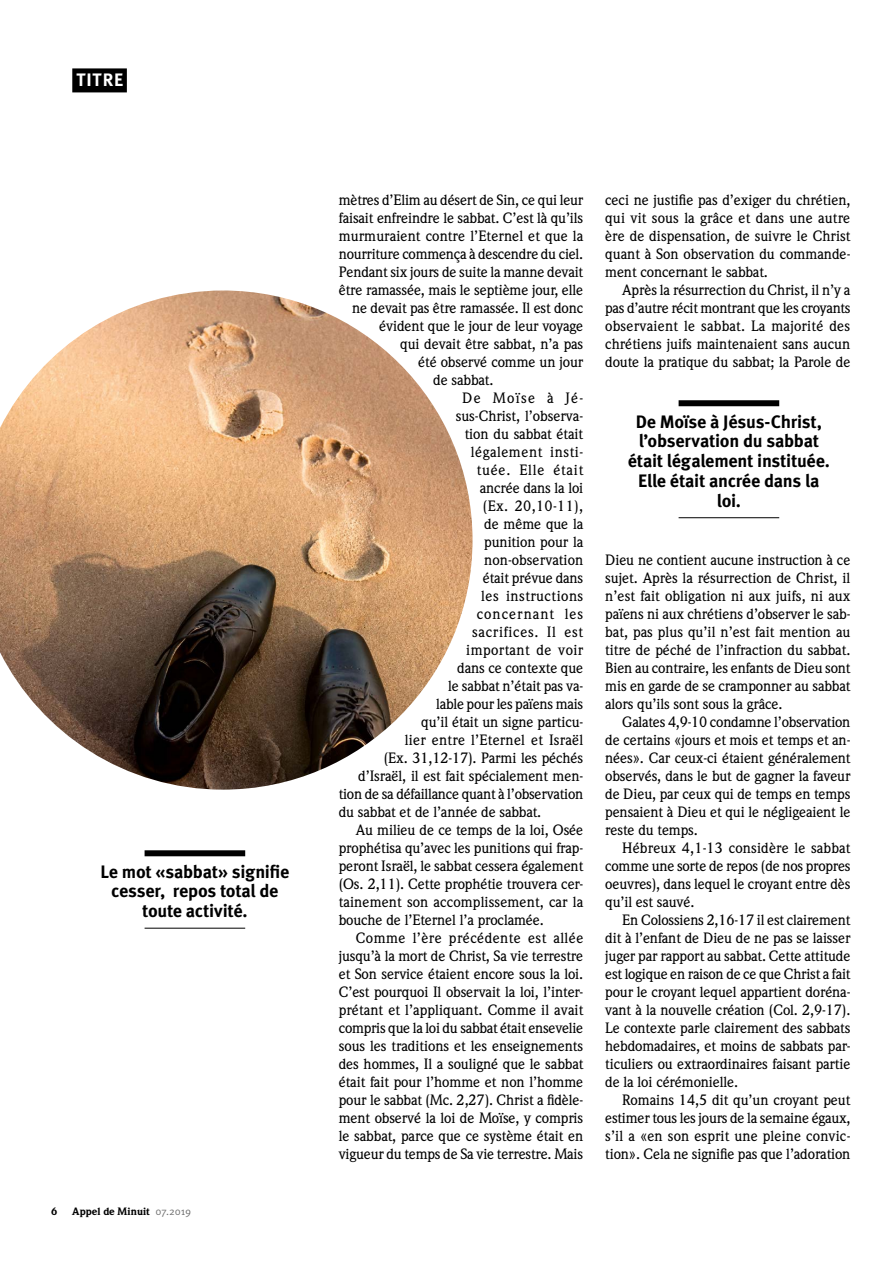
<style>
.page{position:relative;width:893px;height:1263px;background:#fff}
.page>*{position:absolute;margin:0;border:0;box-sizing:border-box;transform-origin:0 0}
.t1{font:700 18px/19.8px "Meta OT";letter-spacing:-.015em;color:#000;text-align:center}
.t2{font:700 18px "Meta OT";letter-spacing:.05em;color:#fff}
.t3{font:500 14.7px/18px "Weidemann";letter-spacing:-.01em;color:#000;text-align:justify}
.t4{font:500 14.7px "Weidemann";letter-spacing:.03em;color:#000}
.t5{font:500 14.7px "Weidemann";letter-spacing:.015em;color:#000}
.t6{font:500 14.7px "Weidemann";letter-spacing:.035em;color:#000}
.t7{font:500 14.7px "Weidemann";letter-spacing:.045em;color:#000}
.t8{font:500 14.7px "Weidemann";letter-spacing:.025em;color:#000}
.t9{font:500 14.7px "Weidemann";letter-spacing:.05em;color:#000}
.t10{font:500 14.7px "Weidemann";letter-spacing:.065em;color:#000}
.t11{font:500 14.7px "Weidemann";letter-spacing:.085em;color:#000}
.t12{font:900 10.5px "Weidemann";letter-spacing:-.005em;color:#000}
.s1{font-family:"Meta OT Norm";font-weight:400;color:#6e6e6e}
</style>
<div class="page">
<img style="left:0;top:290px;width:472px;height:500px">
<div style="left:72px;top:68px;width:55px;height:24px;background:#000"></div>
<div style="left:145px;top:850px;width:100px;height:6px;background:#000"></div>
<hr style="left:145px;top:928px;width:100px;height:1px;background:#000">
<div style="left:679px;top:400px;width:100px;height:6px;background:#000"></div>
<hr style="left:679px;top:517px;width:100px;height:1px;background:#000">
<p class="t2" style="left:77px;top:68px;width:48px">TITRE</p>
<p class="t1" style="left:100px;top:861px;width:190px">Le mot «sabbat» signifie cesser, repos total de toute activité.</p>
<p class="t12" style="left:51px;top:1204px;width:8px">6</p>
<p class="t12" style="left:72px;top:1204px;width:120px">Appel de Minuit <span class="s1">07.2019</span></p>
<p class="t3" style="left:339px;top:191px;width:246px">mètres d’Elim au désert de Sin, ce qui leur</p>
<p class="t3" style="left:339px;top:209px;width:246px">faisait enfreindre le sabbat. C’est là qu’ils</p>
<p class="t3" style="left:339px;top:227px;width:246px">murmuraient contre l’Eternel et que la</p>
<p class="t3" style="left:339px;top:245px;width:246px">nourriture commença à descendre du ciel.</p>
<p class="t3" style="left:339px;top:263px;width:246px">Pendant six jours de suite la manne devait</p>
<p class="t3" style="left:339px;top:281px;width:246px">être ramassée, mais le septième jour, elle</p>
<p class="t3" style="left:352px;top:299px;width:232px">ne devait pas être ramassée. Il est donc</p>
<p class="t3" style="left:379px;top:317px;width:206px">évident que le jour de leur voyage</p>
<p class="t3" style="left:400px;top:335px;width:184px">qui devait être sabbat, n’a pas</p>
<p class="t3" style="left:418px;top:353px;width:167px">été observé comme un jour</p>
<p class="t3" style="left:433px;top:371px;width:62px">de sabbat.</p>
<p class="t11" style="left:462px;top:389px;width:123px">De Moïse à Jé-</p>
<p class="t3" style="left:456px;top:407px;width:129px">sus-Christ, l’observa-</p>
<p class="t3" style="left:465px;top:425px;width:120px">tion du sabbat était</p>
<p class="t6" style="left:471px;top:443px;width:114px">légalement insti-</p>
<p class="t9" style="left:477px;top:461px;width:108px">tuée. Elle était</p>
<p class="t3" style="left:480px;top:479px;width:105px">ancrée dans la loi</p>
<p class="t3" style="left:483px;top:497px;width:102px">(Ex. 20,10-11),</p>
<p class="t3" style="left:484px;top:515px;width:101px">de même que la</p>
<p class="t3" style="left:484px;top:533px;width:100px">punition pour la</p>
<p class="t3" style="left:484px;top:551px;width:101px">non-observation</p>
<p class="t3" style="left:483px;top:569px;width:102px">était prévue dans</p>
<p class="t4" style="left:481px;top:587px;width:104px">les instructions</p>
<p class="t10" style="left:477px;top:605px;width:108px">concernant les</p>
<p class="t7" style="left:472px;top:623px;width:112px">sacrifices. Il est</p>
<p class="t8" style="left:466px;top:641px;width:119px">important de voir</p>
<p class="t3" style="left:457px;top:659px;width:127px">dans ce contexte que</p>
<p class="t3" style="left:448px;top:677px;width:136px">le sabbat n’était pas va-</p>
<p class="t3" style="left:436px;top:695px;width:148px">lable pour les païens mais</p>
<p class="t3" style="left:421px;top:713px;width:163px">qu’il était un signe particu-</p>
<p class="t5" style="left:405px;top:731px;width:180px">lier entre l’Eternel et Israël</p>
<p class="t3" style="left:384px;top:749px;width:201px">(Ex. 31,12-17). Parmi les péchés</p>
<p class="t3" style="left:358px;top:767px;width:227px">d’Israël, il est fait spécialement men-</p>
<p class="t3" style="left:339px;top:785px;width:246px">tion de sa défaillance quant à l’observation</p>
<p class="t3" style="left:339px;top:803px;width:204px">du sabbat et de l’année de sabbat.</p>
<p class="t3" style="left:356px;top:821px;width:229px">Au milieu de ce temps de la loi, Osée</p>
<p class="t3" style="left:339px;top:839px;width:246px">prophétisa qu’avec les punitions qui frap-</p>
<p class="t3" style="left:339px;top:857px;width:246px">peront Israël, le sabbat cessera également</p>
<p class="t3" style="left:339px;top:875px;width:246px">(Os. 2,11). Cette prophétie trouvera cer-</p>
<p class="t3" style="left:339px;top:893px;width:246px">tainement son accomplissement, car la</p>
<p class="t3" style="left:339px;top:911px;width:207px">bouche de l’Eternel l’a proclamée.</p>
<p class="t4" style="left:356px;top:929px;width:229px">Comme l’ère précédente est allée</p>
<p class="t3" style="left:339px;top:947px;width:246px">jusqu’à la mort de Christ, Sa vie terrestre</p>
<p class="t3" style="left:339px;top:965px;width:246px">et Son service étaient encore sous la loi.</p>
<p class="t3" style="left:339px;top:983px;width:246px">C’est pourquoi Il observait la loi, l’inter-</p>
<p class="t3" style="left:339px;top:1001px;width:246px">prétant et l’appliquant. Comme il avait</p>
<p class="t3" style="left:339px;top:1019px;width:246px">compris que la loi du sabbat était ensevelie</p>
<p class="t3" style="left:339px;top:1037px;width:246px">sous les traditions et les enseignements</p>
<p class="t3" style="left:339px;top:1055px;width:246px">des hommes, Il a souligné que le sabbat</p>
<p class="t3" style="left:339px;top:1073px;width:246px">était fait pour l’homme et non l’homme</p>
<p class="t3" style="left:339px;top:1091px;width:246px">pour le sabbat (Mc. 2,27). Christ a fidèle-</p>
<p class="t3" style="left:339px;top:1109px;width:246px">ment observé la loi de Moïse, y compris</p>
<p class="t3" style="left:339px;top:1127px;width:246px">le sabbat, parce que ce système était en</p>
<p class="t3" style="left:339px;top:1145px;width:246px">vigueur du temps de Sa vie terrestre. Mais</p>
<p class="t3" style="left:605px;top:191px;width:247px">ceci ne justifie pas d’exiger du chrétien, qui vit sous la grâce et dans une autre ère de dispensation, de suivre le Christ quant à Son observation du commande&shy;ment concernant le sabbat.</p>
<p class="t3" style="left:605px;top:281px;width:247px;text-indent:17px">Après la résurrection du Christ, il n’y a pas d’autre récit montrant que les croyants observaient le sabbat. La majorité des chrétiens juifs maintenaient sans aucun doute la pratique du sabbat; la Parole de</p>
<p class="t1" style="left:628px;top:412px;width:204px">De Moïse à Jésus-Christ, l’observation du sabbat était légalement instituée.<br>Elle était ancrée dans la loi.</p>
<p class="t3" style="left:605px;top:551px;width:247px">Dieu ne contient aucune instruction à ce sujet. Après la résurrection de Christ, il n’est fait obligation ni aux juifs, ni aux païens ni aux chrétiens d’observer le sab&shy;bat, pas plus qu’il n’est fait mention au titre de péché de l’infraction du sabbat.<br>Bien au contraire, les enfants de Dieu sont mis en garde de se cramponner au sabbat alors qu’ils sont sous la grâce.</p>
<p class="t3" style="left:605px;top:713px;width:247px;text-indent:17px">Galates 4,9-10 condamne l’observation de certains «jours et mois et temps et an&shy;nées». Car ceux-ci étaient généralement observés, dans le but de gagner la faveur de Dieu, par ceux qui de temps en temps pensaient à Dieu et qui le négligeaient le reste du temps.</p>
<p class="t3" style="left:605px;top:839px;width:247px;text-indent:17px">Hébreux 4,1-13 considère le sabbat comme une sorte de repos (de nos propres oeuvres), dans lequel le croyant entre dès qu’il est sauvé.</p>
<p class="t3" style="left:605px;top:911px;width:247px;text-indent:17px">En Colossiens 2,16-17 il est clairement dit à l’enfant de Dieu de ne pas se laisser juger par rapport au sabbat. Cette attitude est logique en raison de ce que Christ a fait pour le croyant lequel appartient doréna&shy;vant à la nouvelle création (Col. 2,9-17).<br>Le contexte parle clairement des sabbats hebdomadaires, et moins de sabbats par&shy;ticuliers ou extraordinaires faisant partie de la loi cérémonielle.</p>
<p class="t3" style="left:605px;top:1091px;width:247px;text-indent:17px">Romains 14,5 dit qu’un croyant peut estimer tous les jours de la semaine égaux, s’il a «en son esprit une pleine convic&shy;tion». Cela ne signifie pas que l’adoration</p>
</div>
